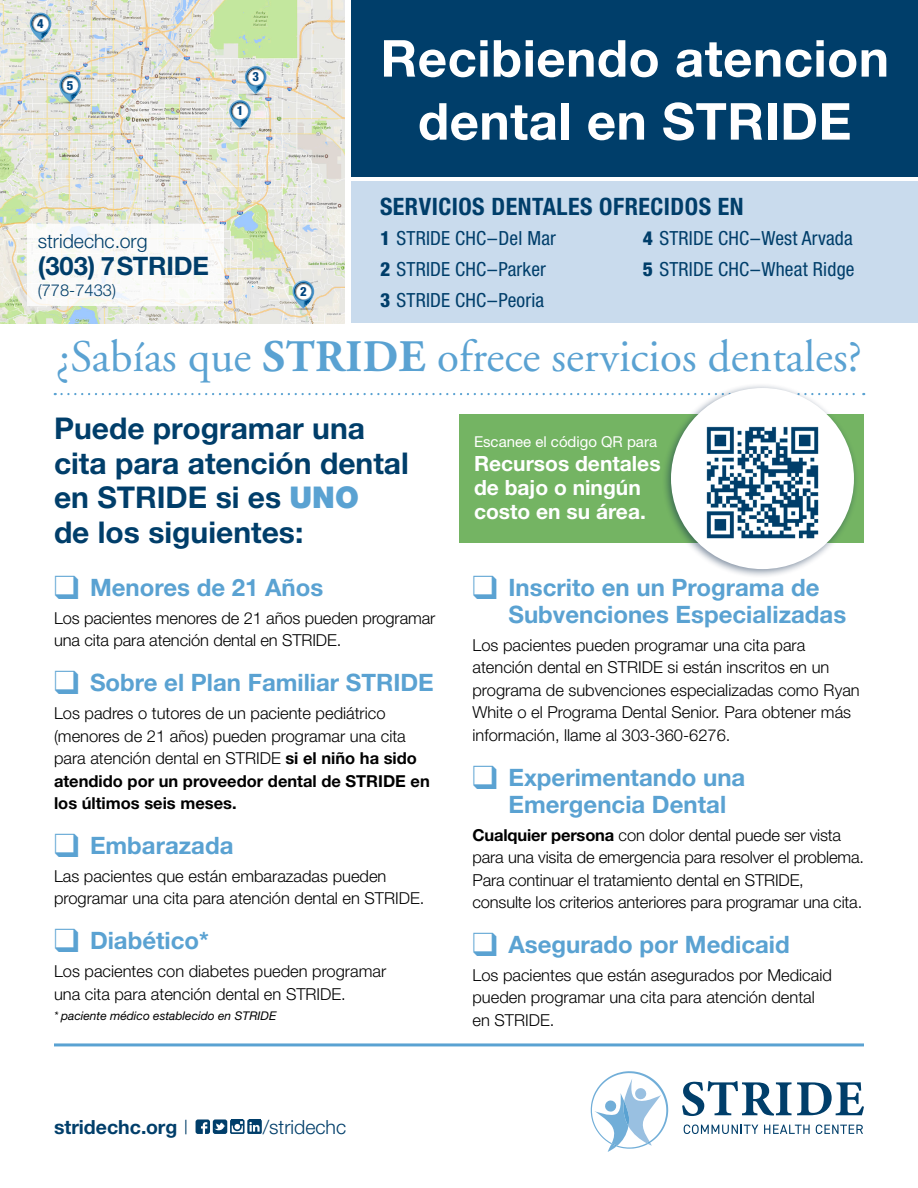
<style>
.page{position:relative;width:918px;height:1188px;background:#fff}
.page>*{position:absolute;margin:0;border:0;box-sizing:border-box;transform-origin:0 0}
.t1{font:700 51px/63px "Helvetica Neue";letter-spacing:.01em;color:#fff;text-align:center}
.t2{font:45px "Adobe Garamond";color:#5aa2d2}
.t3{font:700 30px/34.5px "Helvetica Neue";color:#003e6a}
.t4{font:700 25.5px "Helvetica Neue";letter-spacing:-.01em;color:#003e6a}
.subhead{font:700 24px/27px "Helvetica Neue";color:#5aa2d2}
.t5{font:700 condensed 24px "Helvetica Neue";letter-spacing:.02em;color:#003e6a}
.t6{font:700 21px/24px "Helvetica Neue";color:#fff}
.t7{font:condensed 19.5px "Helvetica Neue";letter-spacing:.01em;color:#003e6a}
.t8{font:300 19.5px "Helvetica Neue";color:#003e6a}
.t9{font:700 19.5px "Helvetica Neue";color:#003e6a}
.body{font:300 16.5px/22.5px "Helvetica Neue";color:#000}
.t10{font:300 16.5px "Helvetica Neue";color:#003e6a}
.t11{font:15px "Helvetica Neue";color:#fff}
.t12{font:800 condensed 12.75px "Helvetica Neue";color:#00457f}
.body-2{font:italic 12px "Helvetica Neue";color:#000}
.s1{font-weight:800}
.s2{font-weight:700}
.s3{font-weight:900;color:#5aa2d2}
.s4{font-weight:300}
</style>
<div class="page">
<svg style="left:591px;top:1071px;width:77px;height:81px"></svg>
<svg style="left:682px;top:1081px;width:182px;height:35px"></svg>
<svg style="left:684px;top:1125px;width:74px;height:9px"></svg>
<svg style="left:764px;top:1125px;width:46px;height:9px"></svg>
<svg style="left:816px;top:1125px;width:47px;height:9px"></svg>
<hr style="left:54px;top:1043px;width:810px;height:3px;background:#5aa2d2">
<div style="left:352px;top:0;width:566px;height:176px;background:#003e6a"></div>
<div style="left:352px;top:182px;width:566px;height:141px;background:#c9dbed"></div>
<img style="left:0;top:0;width:345px;height:323px">
<svg style="left:24px;top:13px;width:33px;height:30px"></svg>
<svg style="left:54px;top:74px;width:32px;height:30px"></svg>
<svg style="left:224px;top:66px;width:48px;height:64px;background:#ccd7d6"></svg>
<svg style="left:287px;top:281px;width:33px;height:29px"></svg>
<div style="left:27px;top:224px;width:197px;height:81px;background:#fff"></div>
<svg style="left:55px;top:393px;width:809px;height:2px"></svg>
<svg style="left:196px;top:1119px;width:66px;height:15px"></svg>
<div style="left:459px;top:414px;width:405px;height:129px;background:#74b463"></div>
<div style="left:661px;top:383px;width:198px;height:196px;background:#001e42;opacity:.5"></div>
<div style="left:673px;top:390px;width:179px;height:177px;background:#fff;border-radius:50%"></div>
<img style="left:706px;top:426px;width:113px;height:113px">
<div style="left:671px;top:388px;width:183px;height:181px;border:4px solid #fff;border-radius:50%"></div>
<p class="t12" style="left:37px;top:16px;width:8px">4</p>
<p class="t12" style="left:67px;top:77px;width:8px">5</p>
<p class="t12" style="left:237px;top:103px;width:8px">1</p>
<p class="t12" style="left:252px;top:69px;width:8px">3</p>
<p class="t8" style="left:38px;top:229px;width:111px">stridechc.org</p>
<p class="t4" style="left:38px;top:250px;width:173px">(303) 7STRIDE</p>
<p class="t10" style="left:38px;top:280px;width:80px">(778-7433)</p>
<p class="t12" style="left:300px;top:283px;width:8px">2</p>
<p class="t1" style="left:380px;top:26px;width:510px">Recibiendo atencion dental en STRIDE</p>
<p class="t5" style="left:380px;top:192px;width:365px">SERVICIOS DENTALES OFRECIDOS EN</p>
<p class="t7" style="left:380px;top:227px;width:177px"><span class="s1">1</span> STRIDE CHC–Del Mar</p>
<p class="t7" style="left:380px;top:258px;width:168px"><span class="s1">2</span> STRIDE CHC–Parker</p>
<p class="t7" style="left:380px;top:289px;width:166px"><span class="s1">3</span> STRIDE CHC–Peoria</p>
<p class="t7" style="left:643px;top:227px;width:211px"><span class="s1">4</span> STRIDE CHC–West Arvada</p>
<p class="t7" style="left:643px;top:258px;width:213px"><span class="s1">5</span> STRIDE CHC–Wheat Ridge</p>
<p class="t2" style="left:56px;top:333px;width:808px">¿Sabías que <span class="s2">STRIDE</span> ofrece servicios dentales?</p>
<p class="t3" style="left:54px;top:411px;width:356px">Puede programar una cita para atención dental en STRIDE si es <span class="s3">UNO<br></span>de los siguientes:</p>
<p class="subhead" style="left:54px;top:573px;width:271px">❑ Menores de 21 Años</p>
<p class="body" style="left:54px;top:606px;width:383px">Los pacientes menores de 21 años pueden programar una cita para atención dental en STRIDE.</p>
<p class="subhead" style="left:54px;top:669px;width:381px">❑ Sobre el Plan Familiar STRIDE</p>
<p class="body" style="left:54px;top:702px;width:377px">Los padres o tutores de un paciente pediátrico (menores de 21 años) pueden programar una cita para atención dental en STRIDE <span class="s2">si el niño ha sido atendido por un proveedor dental de STRIDE en los últimos seis meses.</span></p>
<p class="subhead" style="left:54px;top:831px;width:181px">❑ Embarazada</p>
<p class="body" style="left:54px;top:864px;width:372px">Las pacientes que están embarazadas pueden programar una cita para atención dental en STRIDE.</p>
<p class="subhead" style="left:54px;top:927px;width:157px">❑ Diabético*</p>
<p class="body" style="left:54px;top:960px;width:334px">Los pacientes con diabetes pueden programar una cita para atención dental en STRIDE.</p>
<p class="body-2" style="left:54px;top:1008px;width:224px">* paciente médico establecido en STRIDE</p>
<p class="t11" style="left:474px;top:433px;width:185px">Escanee el código QR para</p>
<p class="t6" style="left:474px;top:451px;width:188px">Recursos dentales de bajo o ningún costo en su área.</p>
<p class="subhead" style="left:508px;top:573px;width:339px;text-indent:-36px">❑ Inscrito en un Programa de<br>Subvenciones Especializadas</p>
<p class="body" style="left:472px;top:633px;width:389px">Los pacientes pueden programar una cita para atención dental en STRIDE si están inscritos en un programa de subvenciones especializadas como Ryan White o el Programa Dental Senior. Para obtener más información, llame al 303-360-6276.</p>
<p class="subhead" style="left:508px;top:763px;width:238px;text-indent:-36px">❑ Experimentando una<br>Emergencia Dental</p>
<p class="body" style="left:472px;top:823px;width:393px"><span class="s2">Cualquier persona</span> con dolor dental puede ser vista para una visita de emergencia para resolver el problema.<br>Para continuar el tratamiento dental en STRIDE, consulte los criterios anteriores para programar una cita.</p>
<p class="subhead" style="left:472px;top:930px;width:319px">❑ Asegurado por Medicaid</p>
<p class="body" style="left:472px;top:963px;width:361px">Los pacientes que están asegurados por Medicaid pueden programar una cita para atención dental en STRIDE.</p>
<p class="t9" style="left:54px;top:1115px;width:136px">stridechc.org <span class="s4">|</span></p>
<p class="t8" style="left:263px;top:1115px;width:85px">/stridechc</p>
</div>
